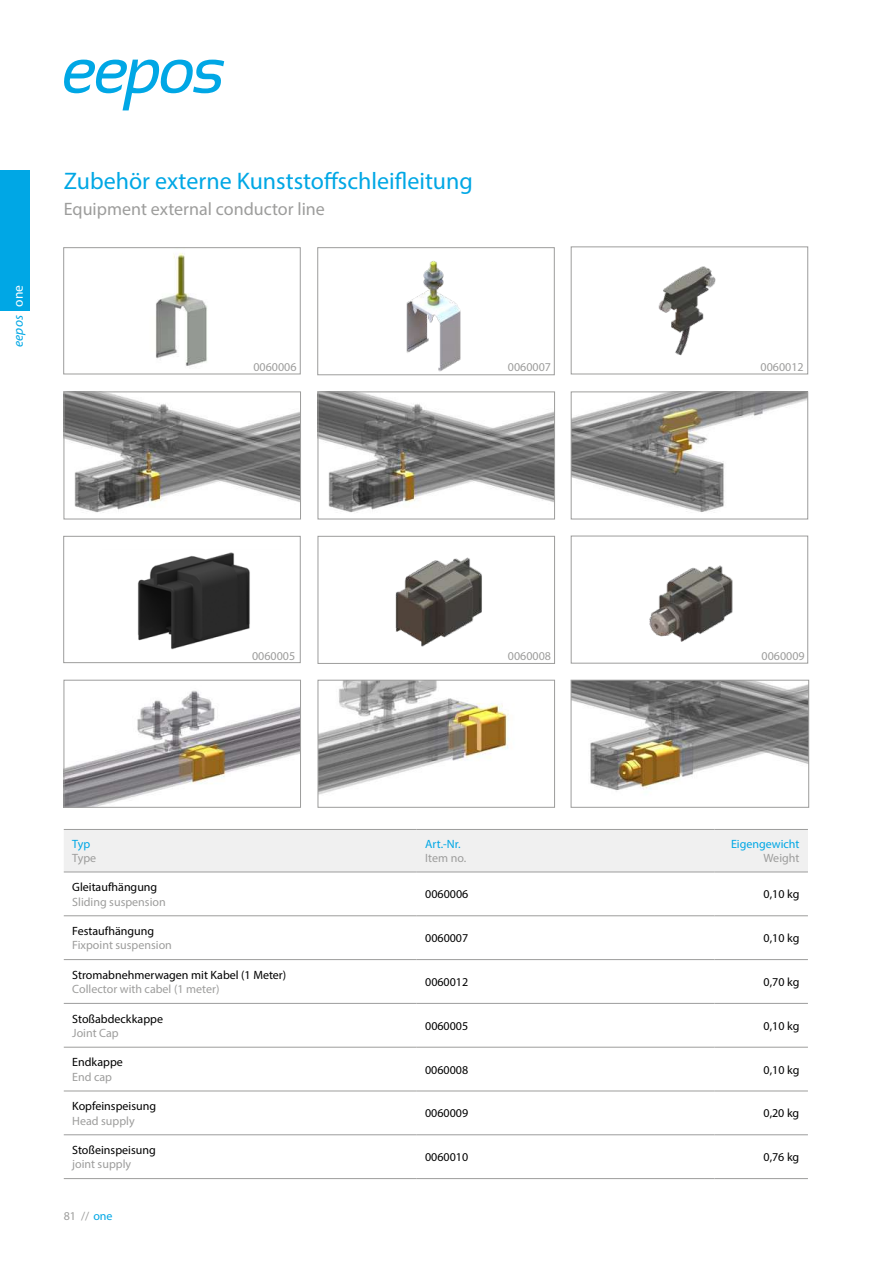
<style>
.page{position:relative;width:893px;height:1263px;background:#fff}
.page>*{position:absolute;margin:0;border:0;box-sizing:border-box;transform-origin:0 0}
.t1{font:24px "Myriad Pro";color:#00a7e5}
.t2{font:18px "Myriad Pro";color:#9d9d9c}
.t3{font:italic 13.5px "Myriad Pro";color:#00a7e5}
.t4{font:13.5px "Myriad Pro";color:#fff}
.t5{font:12px "Myriad Pro";color:#000}
.t6{font:12px "Myriad Pro";color:#9d9d9c}
.t7{font:12px "Myriad Pro";color:#00a7e5}
.s1{color:#00a7e5}
</style>
<div class="page">
<div style="left:0;top:170px;width:30px;height:141px;background:#00a7e5"></div>
<svg style="left:64px;top:60px;width:160px;height:51px"></svg>
<div style="left:135px;top:94px;width:100px;height:26px;background:#fff"></div>
<div style="left:64px;top:830px;width:744px;height:42px;background:#f0f0f0"></div>
<hr style="left:64px;top:915px;width:353px;height:1px;background:#9d9d9c">
<hr style="left:417px;top:915px;width:297px;height:1px;background:#9d9d9c">
<hr style="left:714px;top:915px;width:94px;height:1px;background:#9d9d9c">
<hr style="left:64px;top:959px;width:353px;height:1px;background:#9d9d9c">
<hr style="left:417px;top:959px;width:297px;height:1px;background:#9d9d9c">
<hr style="left:714px;top:959px;width:94px;height:1px;background:#9d9d9c">
<hr style="left:64px;top:1003px;width:353px;height:1px;background:#9d9d9c">
<hr style="left:417px;top:1003px;width:297px;height:1px;background:#9d9d9c">
<hr style="left:714px;top:1003px;width:94px;height:1px;background:#9d9d9c">
<hr style="left:64px;top:1047px;width:353px;height:1px;background:#9d9d9c">
<hr style="left:417px;top:1047px;width:297px;height:1px;background:#9d9d9c">
<hr style="left:714px;top:1047px;width:94px;height:1px;background:#9d9d9c">
<hr style="left:64px;top:1091px;width:353px;height:1px;background:#9d9d9c">
<hr style="left:417px;top:1091px;width:297px;height:1px;background:#9d9d9c">
<hr style="left:714px;top:1091px;width:94px;height:1px;background:#9d9d9c">
<hr style="left:64px;top:1134px;width:353px;height:1px;background:#9d9d9c">
<hr style="left:417px;top:1134px;width:297px;height:1px;background:#9d9d9c">
<hr style="left:714px;top:1134px;width:94px;height:1px;background:#9d9d9c">
<hr style="left:64px;top:1178px;width:353px;height:1px;background:#9d9d9c">
<hr style="left:417px;top:1178px;width:297px;height:1px;background:#9d9d9c">
<hr style="left:714px;top:1178px;width:94px;height:1px;background:#9d9d9c">
<hr style="left:64px;top:829px;width:353px;height:1px;background:#9d9d9c">
<hr style="left:417px;top:829px;width:297px;height:1px;background:#9d9d9c">
<hr style="left:714px;top:829px;width:94px;height:1px;background:#9d9d9c">
<hr style="left:64px;top:872px;width:353px;height:1px;background:#9d9d9c">
<hr style="left:417px;top:872px;width:297px;height:1px;background:#9d9d9c">
<hr style="left:714px;top:872px;width:94px;height:1px;background:#9d9d9c">
<img style="left:137px;top:552px;width:113px;height:98px">
<div style="left:63px;top:536px;width:237px;height:127px;border:1px solid #9d9d9c"></div>
<img style="left:156px;top:253px;width:51px;height:113px">
<div style="left:63px;top:247px;width:237px;height:127px;border:1px solid #9d9d9c"></div>
<img style="left:573px;top:682px;width:234px;height:109px">
<div style="left:571px;top:680px;width:238px;height:127px;border:1px solid #9d9d9c"></div>
<img style="left:66px;top:690px;width:233px;height:115px">
<div style="left:64px;top:680px;width:237px;height:127px;border:1px solid #9d9d9c"></div>
<img style="left:66px;top:394px;width:233px;height:119px">
<div style="left:64px;top:392px;width:237px;height:127px;border:1px solid #9d9d9c"></div>
<img style="left:320px;top:394px;width:233px;height:119px">
<div style="left:318px;top:392px;width:237px;height:127px;border:1px solid #9d9d9c"></div>
<img style="left:406px;top:260px;width:55px;height:112px">
<div style="left:317px;top:247px;width:237px;height:128px;border:1px solid #9d9d9c"></div>
<img style="left:320px;top:682px;width:189px;height:112px">
<div style="left:318px;top:680px;width:237px;height:127px;border:1px solid #9d9d9c"></div>
<img style="left:395px;top:557px;width:87px;height:90px">
<div style="left:318px;top:536px;width:237px;height:128px;border:1px solid #9d9d9c"></div>
<img style="left:658px;top:266px;width:58px;height:90px">
<div style="left:571px;top:247px;width:237px;height:127px;border:1px solid #9d9d9c"></div>
<img style="left:649px;top:565px;width:84px;height:77px">
<div style="left:571px;top:536px;width:237px;height:127px;border:1px solid #9d9d9c"></div>
<img style="left:573px;top:394px;width:233px;height:118px">
<div style="left:571px;top:392px;width:237px;height:127px;border:1px solid #9d9d9c"></div>
<p class="t4" style="left:10px;top:307px;width:23px;rotate:-90deg">one</p>
<p class="t3" style="left:10px;top:347px;width:33px;rotate:-90deg">eepos</p>
<h1 class="t1" style="left:64px;top:166px;width:411px">Zubehör externe Kunststoffschleifleitung</h1>
<h2 class="t2" style="left:64px;top:198px;width:263px">Equipment external conductor line</h2>
<p class="t6" style="left:253px;top:360px;width:45px">0060006</p>
<p class="t6" style="left:761px;top:360px;width:45px">0060012</p>
<p class="t6" style="left:508px;top:360px;width:45px">0060007</p>
<p class="t7" style="left:72px;top:836px;width:19px">Typ</p>
<p class="t6" style="left:72px;top:851px;width:25px">Type</p>
<p class="t5" style="left:72px;top:880px;width:87px">Gleitaufhängung</p>
<p class="t6" style="left:72px;top:894px;width:95px">Sliding suspension</p>
<p class="t5" style="left:72px;top:923px;width:83px">Festaufhängung</p>
<p class="t6" style="left:72px;top:938px;width:101px">Fixpoint suspension</p>
<p class="t6" style="left:252px;top:648px;width:45px">0060005</p>
<p class="t6" style="left:762px;top:649px;width:45px">0060009</p>
<p class="t6" style="left:508px;top:649px;width:45px">0060008</p>
<p class="t7" style="left:425px;top:836px;width:37px">Art.-Nr.</p>
<p class="t6" style="left:425px;top:851px;width:42px">Item no.</p>
<p class="t7" style="left:731px;top:836px;width:70px">Eigengewicht</p>
<p class="t6" style="left:763px;top:851px;width:37px">Weight</p>
<p class="t5" style="left:425px;top:887px;width:45px">0060006</p>
<p class="t5" style="left:764px;top:887px;width:37px">0,10 kg</p>
<p class="t5" style="left:425px;top:931px;width:45px">0060007</p>
<p class="t5" style="left:764px;top:931px;width:37px">0,10 kg</p>
<p class="t5" style="left:72px;top:967px;width:216px">Stromabnehmerwagen mit Kabel (1 Meter)</p>
<p class="t6" style="left:72px;top:982px;width:149px">Collector with cabel (1 meter)</p>
<p class="t5" style="left:72px;top:1011px;width:92px">Stoßabdeckkappe</p>
<p class="t6" style="left:72px;top:1025px;width:48px">Joint Cap</p>
<p class="t5" style="left:72px;top:1055px;width:52px">Endkappe</p>
<p class="t6" style="left:72px;top:1069px;width:41px">End cap</p>
<p class="t5" style="left:72px;top:1099px;width:85px">Kopfeinspeisung</p>
<p class="t6" style="left:72px;top:1113px;width:64px">Head supply</p>
<p class="t5" style="left:72px;top:1142px;width:85px">Stoßeinspeisung</p>
<p class="t6" style="left:72px;top:1157px;width:60px">joint supply</p>
<p class="t6" style="left:64px;top:1208px;width:50px">81 // <span class="s1">one</span></p>
<p class="t5" style="left:425px;top:974px;width:45px">0060012</p>
<p class="t5" style="left:763px;top:974px;width:37px">0,70 kg</p>
<p class="t5" style="left:425px;top:1018px;width:45px">0060005</p>
<p class="t5" style="left:763px;top:1018px;width:37px">0,10 kg</p>
<p class="t5" style="left:425px;top:1062px;width:45px">0060008</p>
<p class="t5" style="left:763px;top:1062px;width:37px">0,10 kg</p>
<p class="t5" style="left:425px;top:1106px;width:45px">0060009</p>
<p class="t5" style="left:763px;top:1106px;width:37px">0,20 kg</p>
<p class="t5" style="left:425px;top:1150px;width:45px">0060010</p>
<p class="t5" style="left:763px;top:1150px;width:37px">0,76 kg</p>
</div>
